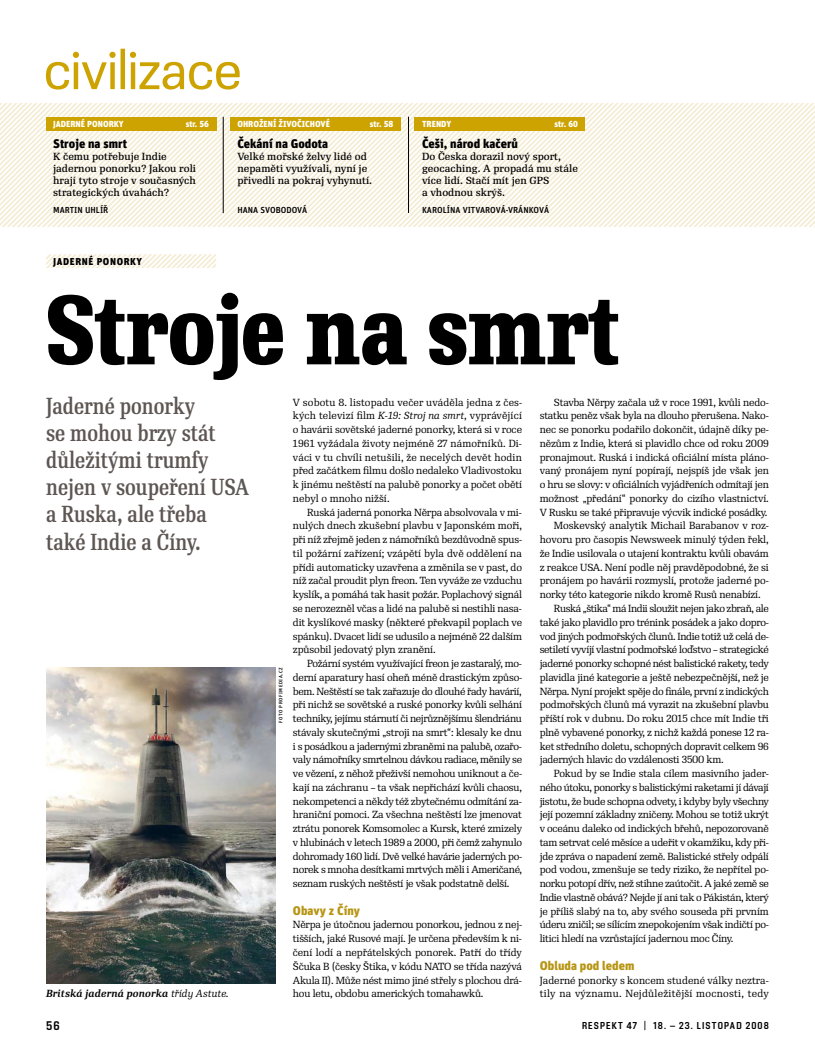
<style>
.page{position:relative;width:815px;height:1053px;background:#fff}
.page>*{position:absolute;margin:0;border:0;box-sizing:border-box;transform-origin:0 0}
.t1{font:95.62px "Re Public Titling";color:#000}
.t2{font:52.5px "Re Public Sans Respekt";letter-spacing:-.01em;color:#cca300}
.t3{font:500 22.5px/27px "Re Public Std Cond";color:#5d5653}
.t4{font:900 12.5px "Unit Pro";color:#000}
.t5{font:900 12.5px "Unit Pro";color:#b79513}
.t6{font:12.5px "Despekt";color:#000}
.t7{font:10px/13.8px "Re Public Std";letter-spacing:-.025em;color:#000;text-align:justify}
.t8{font:500 10px/12px "Re Public Std";color:#000}
.t9{font:10px/13.8px "Re Public Std";letter-spacing:.025em;color:#000}
.t10{font:10px "Re Public Std";letter-spacing:-.005em;color:#000}
.t11{font:italic 700 10px "Re Public Std";letter-spacing:.01em;color:#000}
.t12{font:10px "Despekt";letter-spacing:.105em;color:#000}
.t13{font:900 10px "Unit Pro";color:#000}
.t14{font:900 8.75px "Unit Pro";color:#fff}
.t15{font:500 8.75px "Unit Pro";color:#000}
.t16{font:500 5px "Unit Pro";letter-spacing:.11em;color:#000}
.s1{font-style:italic}
.s2{font-weight:400}
</style>
<div class="page">
<svg style="left:0;top:103px;width:815px;height:124px"></svg>
<div style="left:46px;top:117px;width:170px;height:14px;background:#cca300"></div>
<div style="left:230px;top:117px;width:170px;height:14px;background:#cca300"></div>
<hr style="left:223px;top:117px;width:1px;height:96px;background:#000">
<svg style="left:46px;top:254px;width:170px;height:14px"></svg>
<hr style="left:408px;top:117px;width:1px;height:96px;background:#000">
<div style="left:415px;top:117px;width:170px;height:13px;background:#cca300"></div>
<img style="left:46px;top:667px;width:229px;height:316px">
<h2 class="t2" style="left:44px;top:48px;width:200px">civilizace</h2>
<p class="t14" style="left:53px;top:118px;width:9px">JADER</p>
<p class="t14" style="left:76px;top:118px;width:33px">NÉ PONORKY</p>
<p class="t14" style="left:186px;top:118px;width:25px">str. 56</p>
<p class="t4" style="left:53px;top:135px;width:75px">Stroje na smrt</p>
<p class="t8" style="left:53px;top:150px;width:144px">K čemu potřebuje Indie jadernou ponorku? Jakou roli hrají tyto stroje v současných strategických úvahách?</p>
<p class="t15" style="left:53px;top:204px;width:13px">MARTIN</p>
<p class="t15" style="left:85px;top:204px;width:6px">UHLÍ</p>
<p class="t15" style="left:103px;top:204px;width:7px">Ř</p>
<p class="t13" style="left:53px;top:255px;width:11px">JADER</p>
<p class="t13" style="left:82px;top:255px;width:43px">NÉ PONORKY</p>
<p class="t14" style="left:237px;top:118px;width:7px">OHRO</p>
<p class="t14" style="left:259px;top:118px;width:30px">ŽENÍ ŽIVOČICHOVÉ</p>
<p class="t14" style="left:370px;top:118px;width:25px">str. 58</p>
<p class="t4" style="left:237px;top:135px;width:92px">Čekání na Godota</p>
<p class="t8" style="left:237px;top:150px;width:136px">Velké mořské želvy lidé od nepaměti využívali, nyní je přivedli na pokraj vyhynutí.</p>
<p class="t15" style="left:237px;top:204px;width:6px">HANA</p>
<p class="t15" style="left:260px;top:204px;width:7px">SVOBODOVÁ</p>
<p class="t14" style="left:422px;top:118px;width:24px">TRENDY</p>
<p class="t14" style="left:555px;top:118px;width:25px">str. 60</p>
<p class="t4" style="left:422px;top:135px;width:98px">Češi, národ kačerů</p>
<p class="t8" style="left:422px;top:150px;width:157px">Do Česka dorazil nový sport, geocaching. A propadá mu stále více lidí. Stačí mít jen GPS<br>a vhodnou skrýš.</p>
<p class="t15" style="left:422px;top:204px;width:6px">KAROLÍNA</p>
<p class="t15" style="left:463px;top:204px;width:6px">VITVAROVÁ</p>
<p class="t15" style="left:506px;top:204px;width:9px">-VRÁNKOVÁ</p>
<h1 class="t1" style="left:46px;top:276px;width:575px">Stroje na smrt</h1>
<h3 class="t3" style="left:46px;top:393px;width:204px">Jaderné ponorky<br>se mohou brzy stát důležitými trumfy nejen v soupeření USA a Ruska, ale třeba také Indie a Číny.</h3>
<p class="t7" style="left:293px;top:395px;width:231px">V sobotu 8. listopadu večer uváděla jedna z čes&shy;kých televizí film <span class="s1">K-19: Stroj na smrt</span>, vyprávějící o havárii sovětské jaderné ponorky, která si v roce 1961 vyžádala životy nejméně 27 námořníků. Di&shy;váci v tu chvíli netušili, že necelých devět hodin před začátkem filmu došlo nedaleko Vladivostoku k jinému neštěstí na palubě ponorky a počet obětí nebyl o mnoho nižší.</p>
<p class="t7" style="left:554px;top:395px;width:216px">Stavba Něrpy začala už v roce 1991, kvůli nedo-</p>
<p class="t7" style="left:540px;top:409px;width:230px">statku peněz však byla na dlouho přerušena. Nako-</p>
<p class="t7" style="left:540px;top:423px;width:231px">nec se ponorku podařilo dokončit, údajně díky pe-</p>
<p class="t7" style="left:540px;top:436px;width:231px">nězům z Indie, která si plavidlo chce od roku 2009</p>
<p class="t7" style="left:540px;top:450px;width:231px">pronajmout. Ruská i indická oficiální místa pláno-</p>
<p class="t7" style="left:540px;top:464px;width:231px">vaný pronájem nyní popírají, nejspíš jde však jen</p>
<p class="t7" style="left:540px;top:478px;width:231px">o hru se slovy: v oficiálních vyjádřeních odmítají jen</p>
<p class="t7" style="left:540px;top:491px;width:231px">možnost „předání“ ponorky do cizího vlastnictví.</p>
<p class="t7" style="left:540px;top:505px;width:229px">V Rusku se také připravuje výcvik indické posádky.</p>
<p class="t10" style="left:554px;top:519px;width:216px">Moskevský analytik Michail Barabanov v roz-</p>
<p class="t10" style="left:540px;top:533px;width:231px">hovoru pro časopis Newsweek minulý týden řekl,</p>
<p class="t7" style="left:540px;top:546px;width:231px">že Indie usilovala o utajení kontraktu kvůli obavám</p>
<p class="t7" style="left:540px;top:560px;width:230px">z reakce USA. Není podle něj pravděpodobné, že si</p>
<p class="t7" style="left:540px;top:574px;width:230px">pronájem po havárii rozmyslí, protože jaderné po-</p>
<p class="t7" style="left:540px;top:588px;width:222px">norky této kategorie nikdo kromě Rusů nenabízí.</p>
<p class="t7" style="left:554px;top:601px;width:216px">Ruská „štika“ má Indii sloužit nejen jako zbraň, ale</p>
<p class="t7" style="left:540px;top:615px;width:231px">také jako plavidlo pro trénink posádek a jako dopro-</p>
<p class="t7" style="left:540px;top:629px;width:231px">vod jiných podmořských člunů. Indie totiž už celá de-</p>
<p class="t7" style="left:540px;top:643px;width:231px">setiletí vyvíjí vlastní podmořské loďstvo – strategické</p>
<p class="t7" style="left:540px;top:656px;width:231px">jaderné ponorky schopné nést balistické rakety, tedy</p>
<p class="t7" style="left:540px;top:670px;width:231px">plavidla jiné kategorie a ještě nebezpečnější, než je</p>
<p class="t7" style="left:540px;top:684px;width:231px">Něrpa. Nyní projekt spěje do finále, první z indických</p>
<p class="t7" style="left:540px;top:698px;width:231px">podmořských člunů má vyrazit na zkušební plavbu</p>
<p class="t7" style="left:540px;top:711px;width:231px">příští rok v dubnu. Do roku 2015 chce mít Indie tři</p>
<p class="t7" style="left:540px;top:725px;width:231px">plně vybavené ponorky, z nichž každá ponese 12 ra-</p>
<p class="t7" style="left:540px;top:739px;width:231px">ket středního doletu, schopných dopravit celkem 96</p>
<p class="t7" style="left:540px;top:753px;width:185px">jaderných hlavic do vzdálenosti 3500 km.</p>
<p class="t7" style="left:554px;top:766px;width:216px">Pokud by se Indie stala cílem masivního jader-</p>
<p class="t7" style="left:540px;top:780px;width:231px">ného útoku, ponorky s balistickými raketami jí dávají</p>
<p class="t7" style="left:540px;top:794px;width:231px">jistotu, že bude schopna odvety, i kdyby byly všechny</p>
<p class="t7" style="left:540px;top:808px;width:231px">její pozemní základny zničeny. Mohou se totiž ukrýt</p>
<p class="t7" style="left:540px;top:821px;width:231px">v oceánu daleko od indických břehů, nepozorovaně</p>
<p class="t7" style="left:540px;top:835px;width:231px">tam setrvat celé měsíce a udeřit v okamžiku, kdy při-</p>
<p class="t7" style="left:540px;top:849px;width:231px">jde zpráva o napadení země. Balistické střely odpálí</p>
<p class="t7" style="left:540px;top:863px;width:231px">pod vodou, zmenšuje se tedy riziko, že nepřítel po-</p>
<p class="t7" style="left:540px;top:876px;width:231px">norku potopí dřív, než stihne zaútočit. A jaké země se</p>
<p class="t7" style="left:540px;top:890px;width:231px">Indie vlastně obává? Nejde jí ani tak o Pákistán, který</p>
<p class="t7" style="left:540px;top:904px;width:231px">je příliš slabý na to, aby svého souseda při prvním</p>
<p class="t7" style="left:540px;top:918px;width:231px">úderu zničil; se sílícím znepokojením však indičtí po-</p>
<p class="t7" style="left:540px;top:931px;width:195px">litici hledí na vzrůstající jadernou moc Číny.</p>
<p class="t5" style="left:540px;top:957px;width:96px">Obluda pod ledem</p>
<p class="t9" style="left:540px;top:973px;width:231px">Jaderné ponorky s koncem studené války neztra&shy;tily na významu. Nejdůležitější mocnosti, tedy</p>
<p class="t7" style="left:293px;top:505px;width:231px;text-indent:14px">Ruská jaderná ponorka Něrpa absolvovala v mi&shy;nulých dnech zkušební plavbu v Japonském moři, při níž zřejmě jeden z námořníků bezdůvodně spus&shy;til požární zařízení; vzápětí byla dvě oddělení na přídi automaticky uzavřena a změnila se v past, do níž začal proudit plyn freon. Ten vyváže ze vzduchu kyslík, a pomáhá tak hasit požár. Poplachový signál se nerozezněl včas a lidé na palubě si nestihli nasa&shy;dit kyslíkové masky (některé překvapil poplach ve spánku). Dvacet lidí se udusilo a nejméně 22 dalším způsobil jedovatý plyn zranění.</p>
<p class="t7" style="left:293px;top:656px;width:231px;text-indent:14px">Požární systém využívající freon je zastaralý, mo&shy;derní aparatury hasí oheň méně drastickým způso&shy;bem. Neštěstí se tak zařazuje do dlouhé řady havárií, při nichž se sovětské a ruské ponorky kvůli selhání techniky, jejímu stárnutí či nejrůznějšímu šlendriánu stávaly skutečnými „stroji na smrt“: klesaly ke dnu i s posádkou a jadernými zbraněmi na palubě, ozařo&shy;valy námořníky smrtelnou dávkou radiace, měnily se ve vězení, z něhož přeživší nemohou uniknout a če&shy;kají na záchranu – ta však nepřichází kvůli chaosu, nekompetenci a někdy též zbytečnému odmítání za&shy;hraniční pomoci. Za všechna neštěstí lze jmenovat ztrátu ponorek Komsomolec a Kursk, které zmizely v hlubinách v letech 1989 a 2000, při čemž zahynulo dohromady 160 lidí. Dvě velké havárie jaderných po&shy;norek s mnoha desítkami mrtvých měli i Američané, seznam ruských neštěstí je však podstatně delší.</p>
<p class="t5" style="left:293px;top:902px;width:69px">Obavy z Číny</p>
<p class="t7" style="left:293px;top:918px;width:231px">Něrpa je útočnou jadernou ponorkou, jednou z nej&shy;tišších, jaké Rusové mají. Je určena především k ni&shy;čení lodí a nepřátelských ponorek. Patří do třídy Ščuka B (česky Štika, v kódu NATO se třída nazývá Akula II). Může nést mimo jiné střely s plochou drá&shy;hou letu, obdobu amerických tomahawků.</p>
<p class="t16" style="left:278px;top:722px;width:57px;rotate:-90deg">foto profim edia.cz</p>
<p class="t11" style="left:46px;top:987px;width:184px">Britská jaderná ponorka <span class="s2">třídy Astute.</span></p>
<p class="t6" style="left:46px;top:1018px;width:15px">56</p>
<p class="t12" style="left:582px;top:1019px;width:7px">RESPEKT</p>
<p class="t12" style="left:627px;top:1019px;width:144px">47 | 18. – 23. LISTOPAD 2008</p>
</div>
